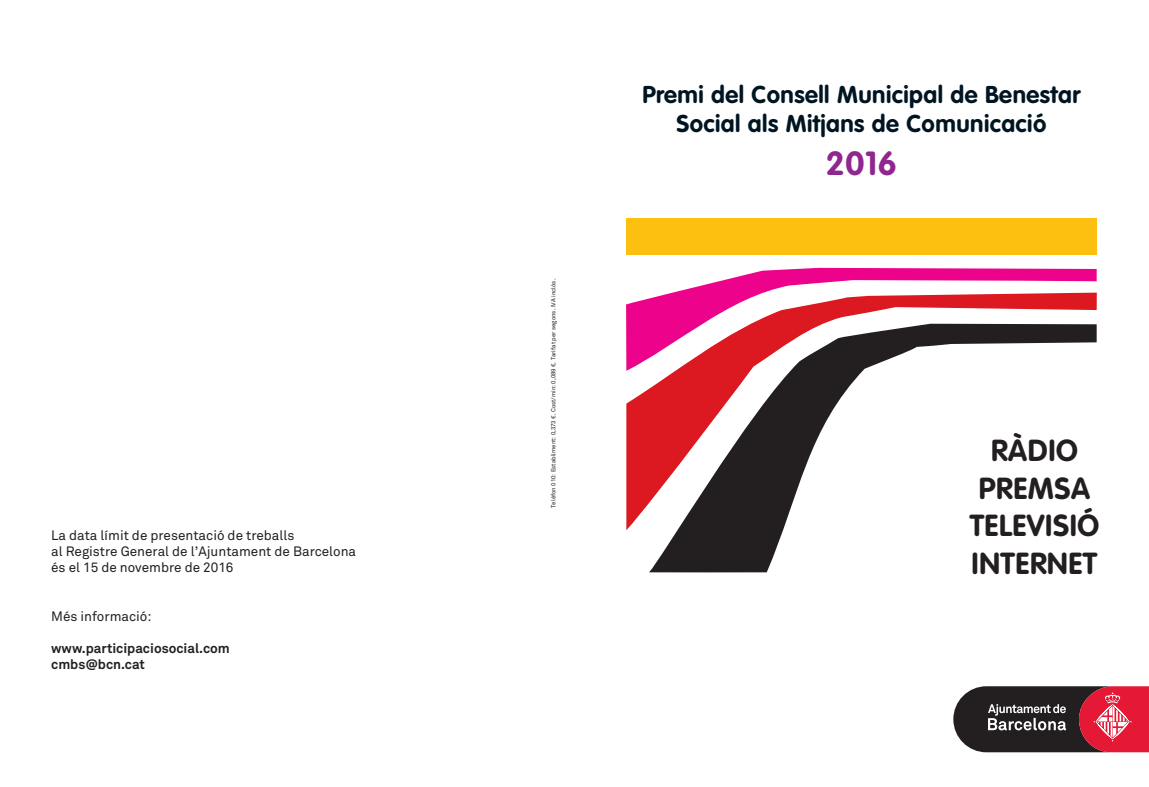
<style>
.page{position:relative;width:1149px;height:787px;background:#fff}
.page>*{position:absolute;margin:0;border:0;box-sizing:border-box;transform-origin:0 0}
.t1{font:700 33px "VAG Rounded";color:#90268f}
.t2{font:700 30px/37.5px "VAG Rounded";letter-spacing:.02em;color:#231f20;text-align:center}
.t3{font:700 24px/28.5px "VAG Rounded";letter-spacing:.02em;color:#001522;text-align:center}
.t4{font:13.5px/16.2px "Akkurat";color:#231f20}
.t5{font:700 13.5px/16.2px "Akkurat";color:#231f20}
.t6{font:6px "Akkurat";color:#231f20}
</style>
<div class="page">
<svg style="left:953px;top:686px;width:195px;height:66px;background:#763b44"></svg>
<svg style="left:675px;top:268px;width:421px;height:24px"></svg>
<div style="left:626px;top:218px;width:470px;height:36px;background:#fdc011"></div>
<svg style="left:626px;top:292px;width:470px;height:238px"></svg>
<svg style="left:648px;top:324px;width:448px;height:248px"></svg>
<p class="t4" style="left:51px;top:528px;width:306px">La data límit de presentació de treballs<br>al Registre General de l’Ajuntament de Barcelona és el 15 de novembre de 2016</p>
<p class="t4" style="left:51px;top:609px;width:102px">Més informació:</p>
<p class="t5" style="left:51px;top:641px;width:180px">www.participaciosocial.com cmbs@bcn.cat</p>
<p class="t6" style="left:551px;top:508px;width:230px;rotate:-90deg">Telèfon 010: Establiment: 0,373 €. Cost/min: 0,089 €. Tarifat per segons. IVA inclòs.</p>
<h3 class="t3" style="left:642px;top:82px;width:439px">Premi del Consell Municipal de Benestar<br>Social als Mitjans de Comunicació</h3>
<h1 class="t1" style="left:825px;top:149px;width:72px">2016</h1>
<h2 class="t2" style="left:969px;top:434px;width:131px">RÀDIO<br>PREMSA<br>TELEVISIÓ<br>INTERNET</h2>
</div>
